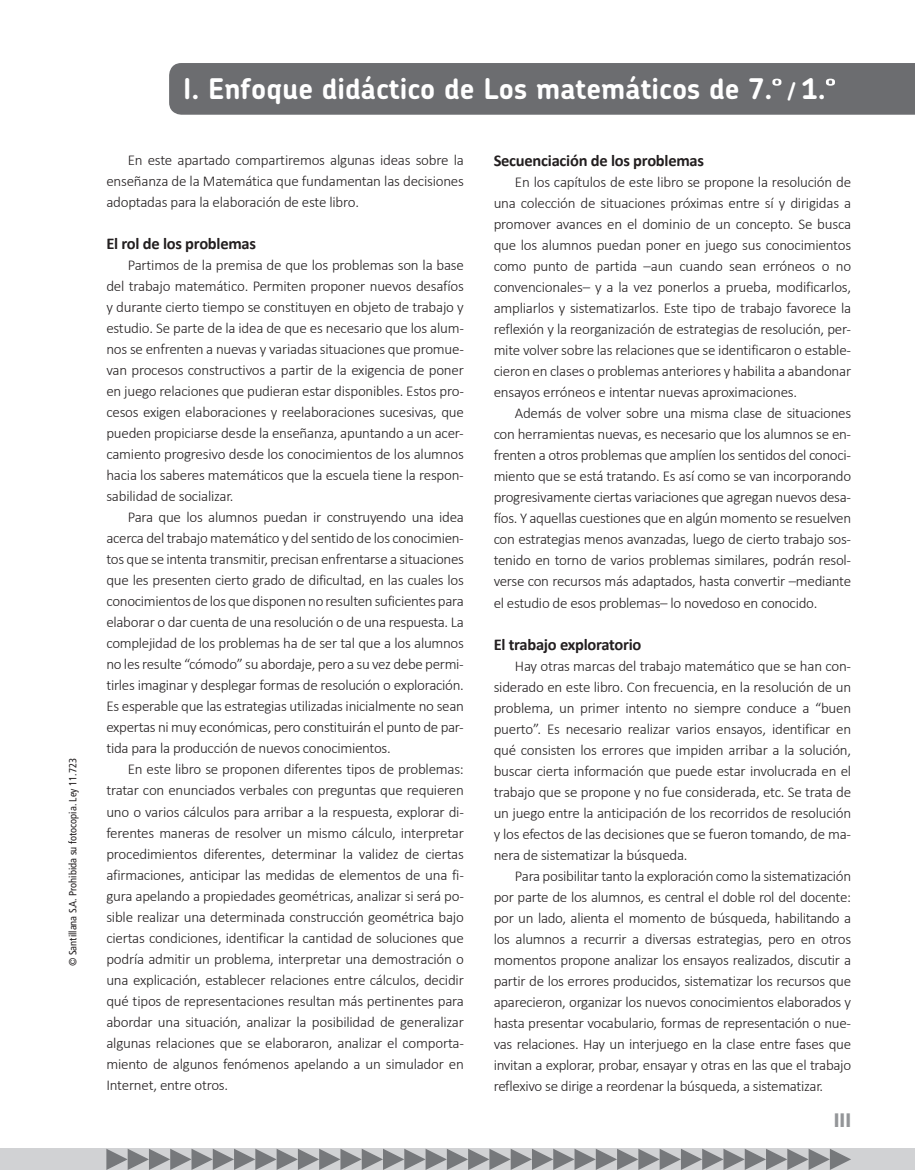
<style>
.page{position:relative;width:915px;height:1170px;background:#fff}
.page>*{position:absolute;margin:0;border:0;box-sizing:border-box;transform-origin:0 0}
.t1{font:700 28.5px "Chevin";color:#fff}
.t2{font:900 condensed 19.5px "Frutiger LT Std";color:#939598}
.t3{font:700 16.5px "Calibri";letter-spacing:-.015em;color:#231f20}
.t4{font:300 15px/21px "Calibri";letter-spacing:-.015em;color:#231f20;text-align:justify}
.t5{font:condensed 10.5px "Frutiger LT Std";color:#231f20}
.s1{font-size:21px}
</style>
<div class="page">
<div style="left:0;top:1148px;width:914px;height:21px;background:#d1d2d4"></div>
<svg style="left:106px;top:1149px;width:744px;height:20px"></svg>
<div style="left:169px;top:63px;width:745px;height:52px;background:#6c6d70"></div>
<p class="t5" style="left:67px;top:966px;width:209px;rotate:-90deg">© Santillana S.A. Prohibida su fotocopia. Ley 11.723</p>
<h1 class="t1" style="left:183px;top:70px;width:644px">I. Enfoque didáctico de Los matemáticos de 7. <span class="s1">/</span> 1.</h1>
<p class="t4" style="left:106px;top:149px;width:359px;text-indent:21px">En este apartado compartiremos algunas ideas sobre la enseñanza de la Matemática que fundamentan las decisiones adoptadas para la elaboración de este libro.</p>
<p class="t3" style="left:106px;top:233px;width:151px">El rol de los problemas</p>
<p class="t4" style="left:106px;top:254px;width:359px;text-indent:21px">Partimos de la premisa de que los problemas son la base del trabajo matemático. Permiten proponer nuevos desafíos y durante cierto tiempo se constituyen en objeto de trabajo y estudio. Se parte de la idea de que es necesario que los alum&shy;nos se enfrenten a nuevas y variadas situaciones que promue&shy;van procesos constructivos a partir de la exigencia de poner en juego relaciones que pudieran estar disponibles. Estos pro&shy;cesos exigen elaboraciones y reelaboraciones sucesivas, que pueden propiciarse desde la enseñanza, apuntando a un acer&shy;camiento progresivo desde los conocimientos de los alumnos hacia los saberes matemáticos que la escuela tiene la respon&shy;sabilidad de socializar.</p>
<p class="t4" style="left:106px;top:506px;width:359px;text-indent:21px">Para que los alumnos puedan ir construyendo una idea acerca del trabajo matemático y del sentido de los conocimien&shy;tos que se intenta transmitir, precisan enfrentarse a situaciones que les presenten cierto grado de dificultad, en las cuales los conocimientos de los que disponen no resulten suficientes para elaborar o dar cuenta de una resolución o de una respuesta. La complejidad de los problemas ha de ser tal que a los alumnos no les resulte “cómodo” su abordaje, pero a su vez debe permi&shy;tirles imaginar y desplegar formas de resolución o exploración.<br>Es esperable que las estrategias utilizadas inicialmente no sean expertas ni muy económicas, pero constituirán el punto de par&shy;tida para la producción de nuevos conocimientos.</p>
<p class="t4" style="left:106px;top:758px;width:359px;text-indent:21px">En este libro se proponen diferentes tipos de problemas: tratar con enunciados verbales con preguntas que requieren uno o varios cálculos para arribar a la respuesta, explorar di&shy;ferentes maneras de resolver un mismo cálculo, interpretar procedimientos diferentes, determinar la validez de ciertas afirmaciones, anticipar las medidas de elementos de una fi&shy;gura apelando a propiedades geométricas, analizar si será po&shy;sible realizar una determinada construcción geométrica bajo ciertas condiciones, identificar la cantidad de soluciones que podría admitir un problema, interpretar una demostración o una explicación, establecer relaciones entre cálculos, decidir qué tipos de representaciones resultan más pertinentes para abordar una situación, analizar la posibilidad de generalizar algunas relaciones que se elaboraron, analizar el comporta&shy;miento de algunos fenómenos apelando a un simulador en Internet, entre otros.</p>
<p class="t3" style="left:493px;top:150px;width:212px">Secuenciación de los problemas</p>
<p class="t4" style="left:493px;top:172px;width:359px;text-indent:21px">En los capítulos de este libro se propone la resolución de una colección de situaciones próximas entre sí y dirigidas a promover avances en el dominio de un concepto. Se busca que los alumnos puedan poner en juego sus conocimientos como punto de partida –aun cuando sean erróneos o no convencionales– y a la vez ponerlos a prueba, modificarlos, ampliarlos y sistematizarlos. Este tipo de trabajo favorece la reflexión y la reorganización de estrategias de resolución, per&shy;mite volver sobre las relaciones que se identificaron o estable&shy;cieron en clases o problemas anteriores y habilita a abandonar ensayos erróneos e intentar nuevas aproximaciones.</p>
<p class="t4" style="left:493px;top:403px;width:359px;text-indent:21px">Además de volver sobre una misma clase de situaciones con herramientas nuevas, es necesario que los alumnos se en&shy;frenten a otros problemas que amplíen los sentidos del conoci&shy;miento que se está tratando. Es así como se van incorporando progresivamente ciertas variaciones que agregan nuevos desa&shy;fíos. Y aquellas cuestiones que en algún momento se resuelven con estrategias menos avanzadas, luego de cierto trabajo sos&shy;tenido en torno de varios problemas similares, podrán resol&shy;verse con recursos más adaptados, hasta convertir –mediante el estudio de esos problemas– lo novedoso en conocido.</p>
<p class="t3" style="left:493px;top:633px;width:149px">El trabajo exploratorio</p>
<p class="t4" style="left:493px;top:655px;width:359px;text-indent:21px">Hay otras marcas del trabajo matemático que se han con&shy;siderado en este libro. Con frecuencia, en la resolución de un problema, un primer intento no siempre conduce a “buen puerto”. Es necesario realizar varios ensayos, identificar en qué consisten los errores que impiden arribar a la solución, buscar cierta información que puede estar involucrada en el trabajo que se propone y no fue considerada, etc. Se trata de un juego entre la anticipación de los recorridos de resolución y los efectos de las decisiones que se fueron tomando, de ma&shy;nera de sistematizar la búsqueda.</p>
<p class="t4" style="left:493px;top:865px;width:359px;text-indent:21px">Para posibilitar tanto la exploración como la sistematización por parte de los alumnos, es central el doble rol del docente: por un lado, alienta el momento de búsqueda, habilitando a los alumnos a recurrir a diversas estrategias, pero en otros momentos propone analizar los ensayos realizados, discutir a partir de los errores producidos, sistematizar los recursos que aparecieron, organizar los nuevos conocimientos elaborados y hasta presentar vocabulario, formas de representación o nue&shy;vas relaciones. Hay un interjuego en la clase entre fases que invitan a explorar, probar, ensayar y otras en las que el trabajo reflexivo se dirige a reordenar la búsqueda, a sistematizar.</p>
<h2 class="t2" style="left:833px;top:1108px;width:19px">III</h2>
</div>
